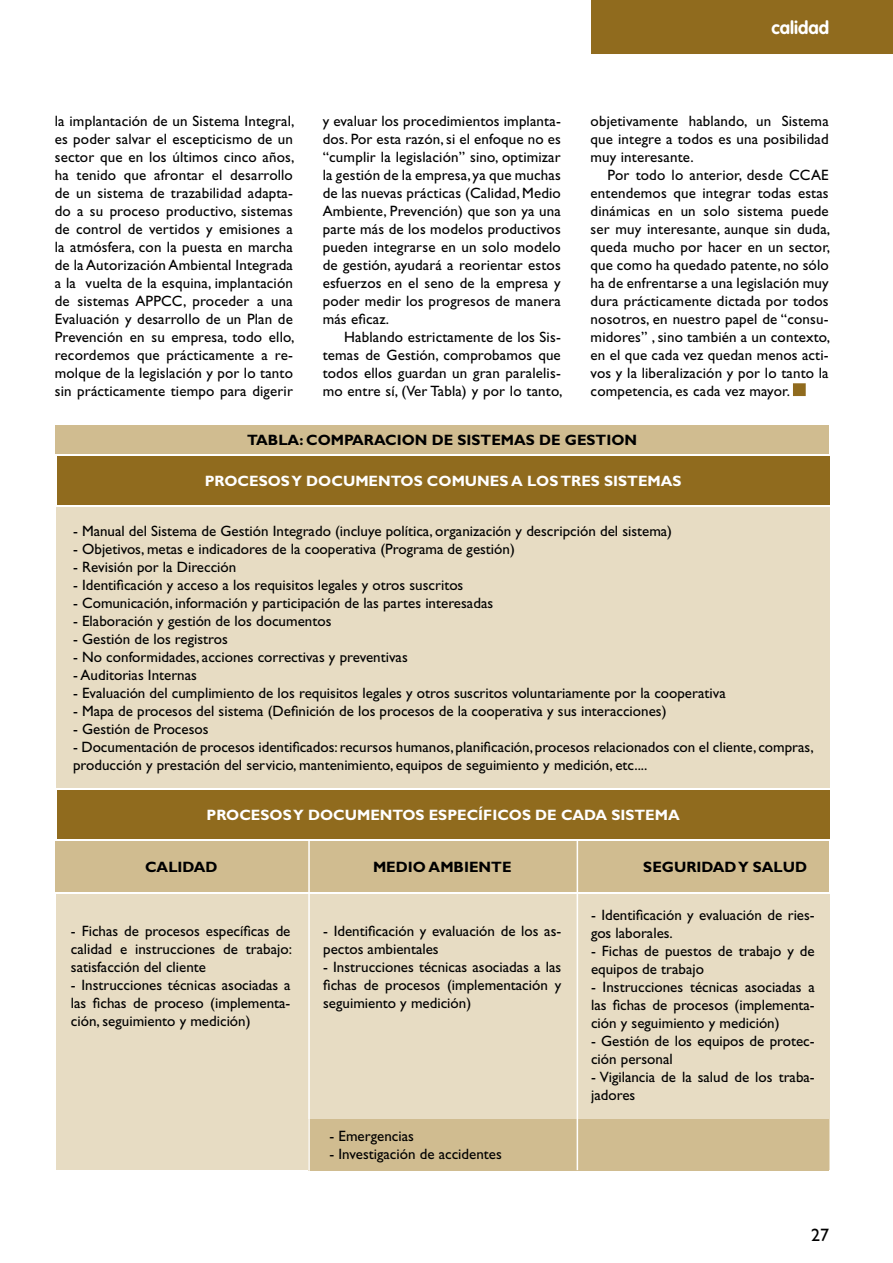
<style>
.page{position:relative;width:893px;height:1263px;background:#fff}
.page>*{position:absolute;margin:0;border:0;box-sizing:border-box;transform-origin:0 0}
.t1{font:700 18px "VAG Rounded";color:#fff}
.t2{font:18px "Gill Sans";color:#000}
.t3{font:15px/18px "Gill Sans";color:#000;text-align:justify}
.t4{font:700 15px "Gill Sans";color:#fff}
.t5{font:700 15px "Gill Sans";color:#000}
</style>
<div class="page">
<div style="left:591px;top:0;width:302px;height:54px;background:#906b1e"></div>
<div style="left:794px;top:384px;width:11px;height:11px;background:#906b1e"></div>
<div style="left:793px;top:383px;width:13px;height:13px;border:2px solid #906b1e"></div>
<div style="left:57px;top:456px;width:772px;height:49px;background:#906b1e"></div>
<div style="left:56px;top:507px;width:773px;height:280px;background:#e7dcc3"></div>
<div style="left:55px;top:425px;width:774px;height:28px;background:#d0bc90"></div>
<div style="left:57px;top:790px;width:772px;height:49px;background:#906b1e"></div>
<div style="left:55px;top:841px;width:774px;height:50px;background:#d0bc90"></div>
<div style="left:56px;top:894px;width:773px;height:276px;background:#e7dcc3"></div>
<div style="left:308px;top:1119px;width:521px;height:51px;background:#d0bc90"></div>
<hr style="left:308px;top:840px;width:2px;height:331px;background:#fff">
<hr style="left:577px;top:840px;width:1px;height:330px;background:#fff">
<p class="t1" style="left:771px;top:17px;width:59px">calidad</p>
<p class="t3" style="left:55px;top:112px;width:241px">la implantación de un Sistema Integral, es poder salvar el escepticismo de un sector que en los últimos cinco años, ha tenido que afrontar el desarrollo de un sistema de trazabilidad adapta&shy;do a su proceso productivo, sistemas de control de vertidos y emisiones a la atmósfera, con la puesta en marcha de la Autorización Ambiental Integrada a la vuelta de la esquina, implantación de sistemas APPCC, proceder a una Evaluación y desarrollo de un Plan de Prevención en su empresa, todo ello, recordemos que prácticamente a re&shy;molque de la legislación y por lo tanto sin prácticamente tiempo para digerir</p>
<p class="t3" style="left:323px;top:112px;width:240px">y evaluar los procedimientos implanta&shy;dos. Por esta razón, si el enfoque no es “cumplir la legislación” sino, optimizar la gestión de la empresa, ya que muchas de las nuevas prácticas (Calidad, Medio Ambiente, Prevención) que son ya una parte más de los modelos productivos pueden integrarse en un solo modelo de gestión, ayudará a reorientar estos esfuerzos en el seno de la empresa y poder medir los progresos de manera más eficaz.</p>
<p class="t3" style="left:323px;top:328px;width:241px;text-indent:21px">Hablando estrictamente de los Sis&shy;temas de Gestión, comprobamos que todos ellos guardan un gran paralelis&shy;mo entre sí, (Ver Tabla) y por lo tanto,</p>
<p class="t3" style="left:591px;top:112px;width:240px">objetivamente hablando, un Sistema que integre a todos es una posibilidad muy interesante.</p>
<p class="t3" style="left:591px;top:166px;width:241px;text-indent:17px">Por todo lo anterior, desde CCAE entendemos que integrar todas estas dinámicas en un solo sistema puede ser muy interesante, aunque sin duda, queda mucho por hacer en un sector, que como ha quedado patente, no sólo ha de enfrentarse a una legislación muy dura prácticamente dictada por todos nosotros, en nuestro papel de “consu&shy;midores” , sino también a un contexto, en el que cada vez quedan menos acti&shy;vos y la liberalización y por lo tanto la competencia, es cada vez mayor.</p>
<p class="t5" style="left:247px;top:431px;width:391px">TABLA: COMPARACION DE SISTEMAS DE GESTION</p>
<p class="t4" style="left:205px;top:472px;width:478px">PROCESOS Y DOCUMENTOS COMUNES A LOS TRES SISTEMAS</p>
<p class="t3" style="left:73px;top:522px;width:600px">- Manual del Sistema de Gestión Integrado (incluye política, organización y descripción del sistema)</p>
<p class="t3" style="left:73px;top:540px;width:443px">- Objetivos, metas e indicadores de la cooperativa (Programa de gestión)</p>
<p class="t3" style="left:73px;top:558px;width:165px">- Revisión por la Dirección</p>
<p class="t3" style="left:73px;top:576px;width:392px">- Identificación y acceso a los requisitos legales y otros suscritos</p>
<p class="t3" style="left:73px;top:594px;width:421px">- Comunicación, información y participación de las partes interesadas</p>
<p class="t3" style="left:73px;top:612px;width:260px">- Elaboración y gestión de los documentos</p>
<p class="t3" style="left:73px;top:630px;width:156px">- Gestión de los registros</p>
<p class="t3" style="left:73px;top:648px;width:336px">- No conformidades, acciones correctivas y preventivas</p>
<p class="t3" style="left:73px;top:666px;width:125px">- Auditorias Internas</p>
<p class="t3" style="left:73px;top:684px;width:654px">- Evaluación del cumplimiento de los requisitos legales y otros suscritos voluntariamente por la cooperativa</p>
<p class="t3" style="left:73px;top:702px;width:595px">- Mapa de procesos del sistema (Definición de los procesos de la cooperativa y sus interacciones)</p>
<p class="t3" style="left:73px;top:720px;width:137px">- Gestión de Procesos</p>
<p class="t3" style="left:73px;top:738px;width:742px">- Documentación de procesos identificados: recursos humanos, planificación, procesos relacionados con el cliente, compras, producción y prestación del servicio, mantenimiento, equipos de seguimiento y medición, etc....</p>
<p class="t4" style="left:206px;top:806px;width:475px">PROCESOS Y DOCUMENTOS ESPECÍFICOS DE CADA SISTEMA</p>
<p class="t5" style="left:145px;top:858px;width:74px">CALIDAD</p>
<p class="t5" style="left:373px;top:858px;width:140px">MEDIO AMBIENTE</p>
<p class="t5" style="left:643px;top:858px;width:165px">SEGURIDAD Y SALUD</p>
<p class="t3" style="left:71px;top:922px;width:223px">- Fichas de procesos específicas de calidad e instrucciones de trabajo: satisfacción del cliente</p>
<p class="t3" style="left:71px;top:976px;width:221px">- Instrucciones técnicas asociadas a las fichas de proceso (implementa&shy;ción, seguimiento y medición)</p>
<p class="t3" style="left:323px;top:922px;width:240px">- Identificación y evaluación de los as&shy;pectos ambientales</p>
<p class="t3" style="left:323px;top:958px;width:240px">- Instrucciones técnicas asociadas a las fichas de procesos (implementación y seguimiento y medición)</p>
<p class="t3" style="left:330px;top:1127px;width:86px">- Emergencias</p>
<p class="t3" style="left:330px;top:1145px;width:174px">- Investigación de accidentes</p>
<p class="t3" style="left:591px;top:906px;width:225px">- Identificación y evaluación de ries&shy;gos laborales.</p>
<p class="t3" style="left:591px;top:942px;width:225px">- Fichas de puestos de trabajo y de equipos de trabajo</p>
<p class="t3" style="left:591px;top:978px;width:225px">- Instrucciones técnicas asociadas a las fichas de procesos (implementa&shy;ción y seguimiento y medición)</p>
<p class="t3" style="left:591px;top:1032px;width:225px">- Gestión de los equipos de protec&shy;ción personal</p>
<p class="t3" style="left:591px;top:1068px;width:225px">- Vigilancia de la salud de los traba&shy;jadores</p>
<p class="t2" style="left:811px;top:1225px;width:19px">27</p>
</div>
